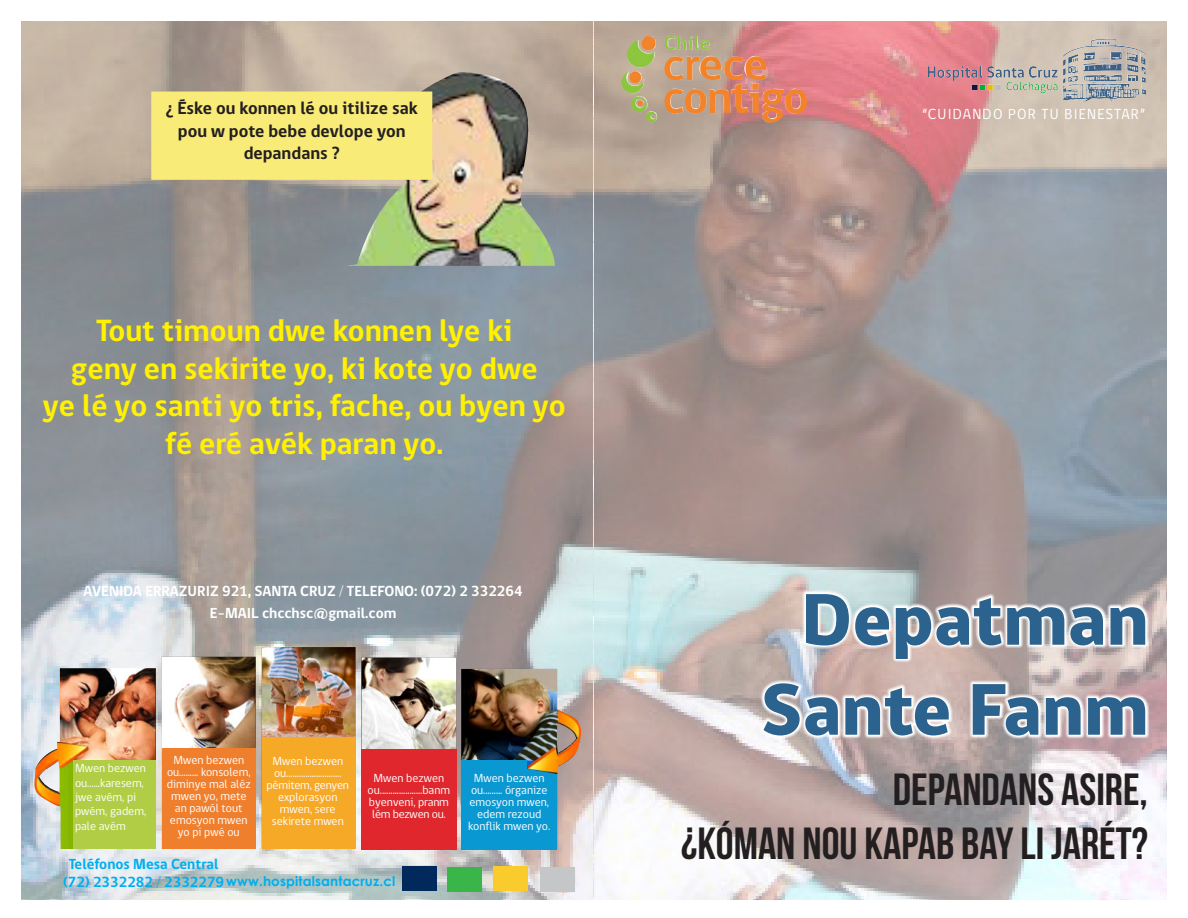
<style>
.page{position:relative;width:1188px;height:918px;background:#fff}
.page>*{position:absolute;margin:0;border:0;box-sizing:border-box;transform-origin:0 0}
.t1{font:800 75px "gob CL";color:#2c638e}
.t2{font:45px "Bebas Neue";color:#231f20}
.t3{font:700 31.5px/37.8px "gob CL";color:#fff101;text-align:center}
.t4{font:700 18px/22.5px "gob CL";color:#231f20;text-align:center}
.t5{font:700 15px "gob CL";color:#fff}
.t6{font:700 15px "gob CL";color:#00aeef}
.t7{font:15px "gob CL";letter-spacing:.08em;color:#fff}
.t8{font:700 13.5px "Century Gothic";letter-spacing:.01em;color:#00aeef}
.t9{font:12px/12px "gob CL";color:#fff;text-align:center}
</style>
<div class="page">
<img style="left:21px;top:21px;width:1146px;height:878px">
<img style="left:594px;top:21px;width:1px;height:876px">
<img style="left:1063px;top:38px;width:83px;height:35px">
<div style="left:402px;top:866px;width:35px;height:25px;background:#01295b"></div>
<div style="left:493px;top:866px;width:35px;height:25px;background:#f9cb2d"></div>
<div style="left:540px;top:867px;width:35px;height:25px;background:#c5c6c8"></div>
<div style="left:447px;top:867px;width:35px;height:25px;background:#3ab54a"></div>
<svg style="left:759px;top:590px;width:390px;height:150px"></svg>
<img style="left:34px;top:647px;width:548px;height:202px">
<img style="left:621px;top:36px;width:146px;height:61px">
<img style="left:348px;top:72px;width:222px;height:194px">
<div style="left:73px;top:761px;width:83px;height:88px;background:#b1cd45"></div>
<div style="left:162px;top:749px;width:94px;height:100px;background:#f07f2d"></div>
<div style="left:262px;top:738px;width:94px;height:111px;background:#f6a827"></div>
<div style="left:361px;top:749px;width:95px;height:101px;background:#e0272d"></div>
<div style="left:461px;top:774px;width:96px;height:76px;background:#0a98d2"></div>
<div style="left:461px;top:760px;width:66px;height:16px;background:#0a98d2"></div>
<svg style="left:527px;top:763px;width:30px;height:11px"></svg>
<div style="left:151px;top:92px;width:281px;height:88px;background:#f8eb77;border:2px solid #f8eb77"></div>
<p class="t4" style="left:166px;top:97px;width:254px">¿ Éske ou konnen lé ou itilize sak pou w pote bebe devlope yon depandans ?</p>
<p class="t3" style="left:96px;top:312px;width:418px">Tout timoun dwe konnen lye ki</p>
<p class="t3" style="left:71px;top:350px;width:468px">geny en sekirite yo, ki kote yo dwe</p>
<p class="t3" style="left:43px;top:388px;width:524px">ye lé yo santi yo tris, fache, ou byen yo fé eré avék paran yo.</p>
<p class="t5" style="left:84px;top:580px;width:441px">AVENIDA ERRAZURIZ 921, SANTA CRUZ / TELEFONO: (072) 2 332264</p>
<p class="t5" style="left:210px;top:603px;width:188px">E-MAIL chcchsc@gmail.com</p>
<p class="t9" style="left:75px;top:761px;width:73px;line-height:14.4px;text-align:left">Mwen bezwen ou......karesem, jwe avém, pi pwém, gadem, pale avém</p>
<p class="t9" style="left:167px;top:755px;width:85px">Mwen bezwen ou......... konsolem, diminye mal aléz mwen yo, mete an pawól tout emosyon mwen yo pi pwé ou</p>
<p class="t9" style="left:267px;top:755px;width:84px">Mwen bezwen ou.......................... pémitem, genyen explorasyon mwen, sere sekirete mwen</p>
<p class="t9" style="left:368px;top:773px;width:84px">Mwen bezwen ou....................banm byenveni, pranm lém bezwen ou.</p>
<p class="t9" style="left:468px;top:773px;width:83px">Mwen bezwen ou......... órganize emosyon mwen, edem rezoud konflik mwen yo.</p>
<p class="t6" style="left:69px;top:853px;width:151px">Teléfonos Mesa Central</p>
<p class="t6" style="left:63px;top:871px;width:163px">(72) 2332282 / 2332279</p>
<p class="t8" style="left:226px;top:870px;width:171px">www.hospitalsantacruz.cl</p>
<p class="t7" style="left:922px;top:103px;width:224px">“CUIDANDO POR TU BIENESTAR”</p>
<p class="t1" style="left:801px;top:568px;width:349px">Depatman</p>
<p class="t1" style="left:760px;top:658px;width:390px">Sante Fanm</p>
<p class="t2" style="left:893px;top:765px;width:257px">DEPANDANS ASIRE,</p>
<p class="t2" style="left:681px;top:819px;width:468px">¿KÓMAN NOU KAPAB BAY LI JARÉT?</p>
</div>
